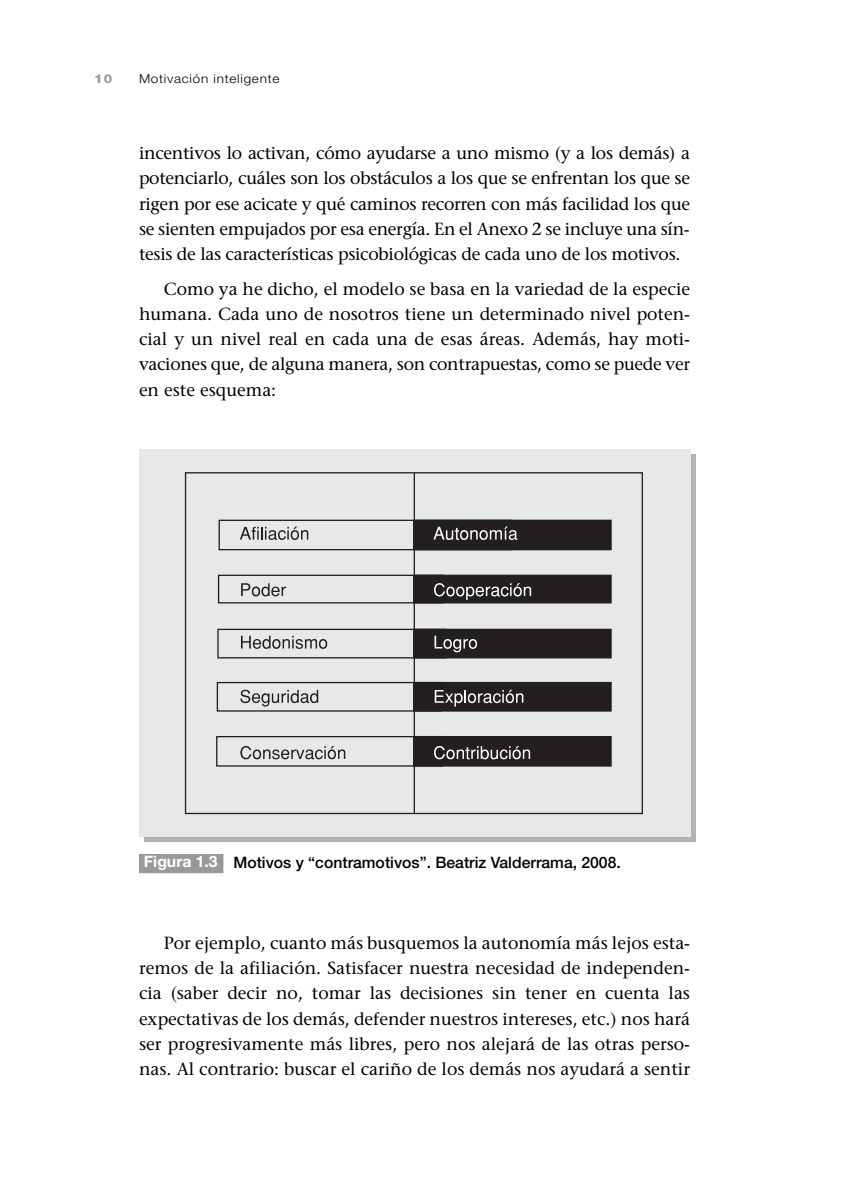
<style>
.page{position:relative;width:844px;height:1191px;background:#fff}
.page>*{position:absolute;margin:0;border:0;box-sizing:border-box;transform-origin:0 0}
.t1{font:17.5px/25.2px "Stone Serif";letter-spacing:-.015em;color:#000;text-align:justify}
.t2{font:500 15.75px "Helvetica Neue";color:#000}
.t3{font:300 12.25px "Helvetica Neue";letter-spacing:.055em;color:#000;scale:1.1 1}
.t4{font:800 12.25px "Helvetica Neue";color:#999;scale:1.1 1}
.s1{font-weight:700;color:#fff}
</style>
<div class="page">
<svg style="left:144px;top:454px;width:550px;height:387px;background:#bebebe"></svg>
<div style="left:139px;top:449px;width:551px;height:387px;background:#e7e8e9"></div>
<div style="left:185px;top:472px;width:457px;height:342px;border:1px solid #231f20"></div>
<div style="left:218px;top:519px;width:294px;height:31px;border:1px solid #231f20"></div>
<div style="left:414px;top:520px;width:197px;height:29px;background:#231f20"></div>
<div style="left:413px;top:519px;width:198px;height:31px;border:1px solid #231f20"></div>
<div style="left:414px;top:575px;width:197px;height:28px;background:#231f20"></div>
<div style="left:413px;top:574px;width:198px;height:29px;border:1px solid #231f20"></div>
<div style="left:414px;top:629px;width:197px;height:29px;background:#231f20"></div>
<div style="left:414px;top:682px;width:197px;height:29px;background:#231f20"></div>
<div style="left:414px;top:736px;width:197px;height:30px;background:#231f20"></div>
<div style="left:218px;top:574px;width:226px;height:29px;border:1px solid #231f20"></div>
<div style="left:217px;top:629px;width:229px;height:29px;border:1px solid #231f20"></div>
<div style="left:217px;top:682px;width:225px;height:29px;border:1px solid #231f20"></div>
<div style="left:216px;top:736px;width:227px;height:30px;border:1px solid #231f20"></div>
<hr style="left:413px;top:472px;width:2px;height:342px;background:#231f20">
<svg style="left:240px;top:526px;width:68px;height:14px"></svg>
<svg style="left:433px;top:526px;width:84px;height:14px"></svg>
<svg style="left:434px;top:583px;width:97px;height:17px"></svg>
<svg style="left:434px;top:635px;width:43px;height:17px"></svg>
<svg style="left:434px;top:690px;width:89px;height:16px"></svg>
<svg style="left:434px;top:746px;width:96px;height:13px"></svg>
<svg style="left:241px;top:583px;width:45px;height:13px"></svg>
<svg style="left:241px;top:635px;width:86px;height:14px"></svg>
<svg style="left:240px;top:689px;width:78px;height:17px"></svg>
<svg style="left:240px;top:746px;width:105px;height:13px"></svg>
<div style="left:139px;top:854px;width:84px;height:19px;background:#999"></div>
<p class="t4" style="left:94px;top:74px;width:18px">10</p>
<p class="t3" style="left:139px;top:74px;width:129px">Motivación inteligente</p>
<p class="t1" style="left:139px;top:142px;width:552px">incentivos lo activan, cómo ayudarse a uno mismo (y a los demás) a potenciarlo, cuáles son los obstáculos a los que se enfrentan los que se rigen por ese acicate y qué caminos recorren con más facilidad los que se sienten empujados por esa energía. En el Anexo 2 se incluye una sín&shy;tesis de las características psicobiológicas de cada uno de los motivos.</p>
<p class="t1" style="left:139px;top:278px;width:552px;text-indent:25px">Como ya he dicho, el modelo se basa en la variedad de la especie humana. Cada uno de nosotros tiene un determinado nivel poten&shy;cial y un nivel real en cada una de esas áreas. Además, hay moti&shy;vaciones que, de alguna manera, son contrapuestas, como se puede ver en este esquema:</p>
<p class="t2" style="left:144px;top:856px;width:478px"><span class="s1">Figura 1.3</span> Motivos y “contramotivos”. Beatriz Valderrama, 2008.</p>
<p class="t1" style="left:139px;top:932px;width:552px;text-indent:25px">Por ejemplo, cuanto más busquemos la autonomía más lejos esta&shy;remos de la afiliación. Satisfacer nuestra necesidad de independen&shy;cia (saber decir no, tomar las decisiones sin tener en cuenta las expectativas de los demás, defender nuestros intereses, etc.) nos hará ser progresivamente más libres, pero nos alejará de las otras perso&shy;nas. Al contrario: buscar el cariño de los demás nos ayudará a sentir</p>
</div>
